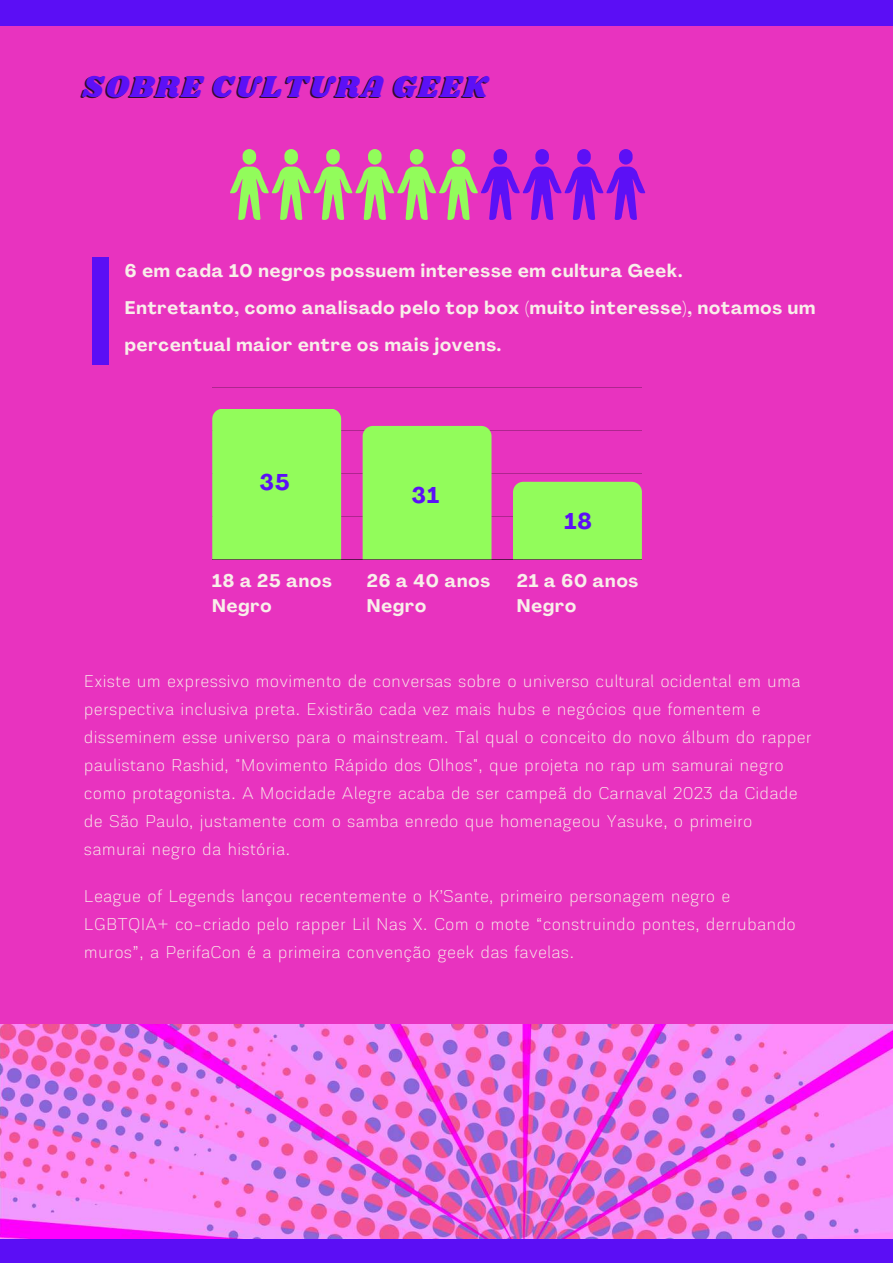
<style>
.page{position:relative;width:893px;height:1264px;background:#fff}
.page>*{position:absolute;margin:0;border:0;box-sizing:border-box;transform-origin:0 0}
.t1{font:31.5px "Shrikhand";letter-spacing:.05em;color:rgb(0 0 0/.78)}
.t2{font:700 22.5px "Agrandir";color:#5c10f6}
.t3{font:18px/28px "Akzentica 4 F Light";letter-spacing:.05em;color:#f8efea}
.t4{font:700 18px/24.8px "Agrandir";letter-spacing:.05em;color:#f8efea}
</style>
<div class="page">
<div style="left:0;top:0;width:892px;height:1262px;background:#5b0ef5"></div>
<div style="left:0;top:27px;width:892px;height:1210px;background:#e833bf"></div>
<div style="left:92px;top:257px;width:17px;height:107px;background:#5b0ef5"></div>
<svg style="left:230px;top:149px;width:206px;height:71px"></svg>
<svg style="left:481px;top:149px;width:164px;height:71px"></svg>
<hr style="left:212px;top:387px;width:430px;height:1px;background:#000">
<hr style="left:212px;top:430px;width:430px;height:1px;background:#000">
<hr style="left:212px;top:473px;width:430px;height:1px;background:#000">
<hr style="left:212px;top:516px;width:430px;height:1px;background:#000">
<hr style="left:212px;top:559px;width:430px;height:1px;background:#000">
<div style="left:212px;top:409px;width:129px;height:150px;background:#92fc5b"></div>
<div style="left:362px;top:426px;width:129px;height:133px;background:#92fc5b"></div>
<div style="left:513px;top:482px;width:129px;height:77px;background:#92fc5b"></div>
<img style="left:0;top:1024px;width:892px;height:214px">
<h1 class="t1" style="left:81px;top:65px;width:407px">SOBRE CULTURA GEEK</h1>
<p class="t4" style="left:125px;top:254px;width:692px;line-height:37px">6 em cada 10 negros possuem interesse em cultura Geek.<br>Entretanto, como analisado pelo top box (muito interesse), notamos um percentual maior entre os mais jovens.</p>
<p class="t2" style="left:260px;top:472px;width:31px">35</p>
<p class="t2" style="left:412px;top:486px;width:29px">31</p>
<p class="t2" style="left:564px;top:512px;width:29px">18</p>
<p class="t4" style="left:212px;top:570px;width:121px">18 a 25 anos<br>Negro</p>
<p class="t4" style="left:367px;top:570px;width:125px">26 a 40 anos<br>Negro</p>
<p class="t4" style="left:517px;top:570px;width:123px">21 a 60 anos<br>Negro</p>
<p class="t3" style="left:84px;top:668px;width:728px">Existe um expressivo movimento de conversas sobre o universo cultural ocidental em uma perspectiva inclusiva preta. Existirão cada vez mais hubs e negócios que fomentem e disseminem esse universo para o mainstream. Tal qual o conceito do novo álbum do rapper paulistano Rashid, "Movimento Rápido dos Olhos", que projeta no rap um samurai negro como protagonista. A Mocidade Alegre acaba de ser campeã do Carnaval 2023 da Cidade de São Paulo, justamente com o samba enredo que homenageou Yasuke, o primeiro samurai negro da história.</p>
<p class="t3" style="left:84px;top:883px;width:712px">League of Legends lançou recentemente o K’Sante, primeiro personagem negro e<br>LGBTQIA+ co-criado pelo rapper Lil Nas X. Com o mote “construindo pontes, derrubando muros”, a PerifaCon é a primeira convenção geek das favelas.</p>
</div>
